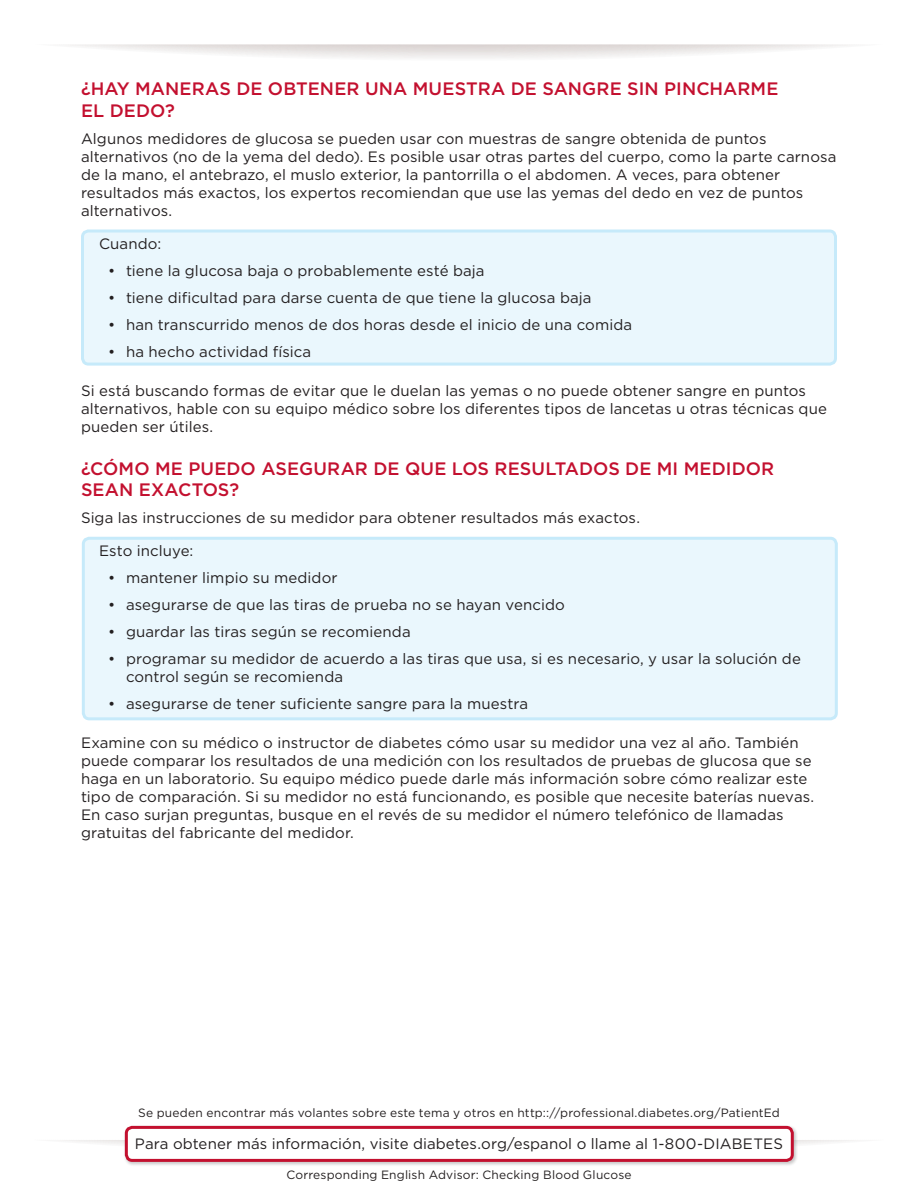
<style>
.page{position:relative;width:918px;height:1188px;background:#fff}
.page>*{position:absolute;margin:0;border:0;box-sizing:border-box;transform-origin:0 0}
.Red_subhead{font:500 18px/21.6px "Gotham";letter-spacing:.005em;color:#c3102f}
.Text_-_after_bullets{font:15px/18px "Gotham";letter-spacing:.005em;color:#231f20}
.Bullets{font:15px/18px "Gotham";letter-spacing:.005em;color:#231f20}
.Text{font:15px/18px "Gotham";letter-spacing:.005em;color:#231f20}
.Bullets_-_first_line{font:15px "Gotham";letter-spacing:.005em;color:#231f20}
.Text-2{font:12px "Gotham";letter-spacing:.015em;color:#231f20}
</style>
<div class="page">
<svg style="left:70px;top:45px;width:778px;height:14px"></svg>
<svg style="left:62px;top:1140px;width:794px;height:5px"></svg>
<div style="left:83px;top:538px;width:753px;height:181px;background:#eaf7fd;border-radius:6px"></div>
<div style="left:82px;top:537px;width:756px;height:183px;border:3px solid #c6eafa;border-radius:6px"></div>
<div style="left:82px;top:231px;width:754px;height:133px;background:#eaf7fd;border-radius:6px"></div>
<div style="left:81px;top:230px;width:756px;height:136px;border:3px solid #c6eafa;border-radius:6px"></div>
<div style="left:123px;top:1125px;width:675px;height:41px;background:#231f20;opacity:.25"></div>
<div style="left:126px;top:1127px;width:666px;height:33px;background:#fff;border-radius:6px"></div>
<div style="left:125px;top:1126px;width:669px;height:36px;border:3px solid #c3102f;border-radius:6px"></div>
<p class="Red_subhead" style="left:81px;top:78px;width:699px">¿HAY MANERAS DE OBTENER UNA MUESTRA DE SANGRE SIN PINCHARME<br>EL DEDO?</p>
<p class="Text" style="left:81px;top:129px;width:757px">Algunos medidores de glucosa se pueden usar con muestras de sangre obtenida de puntos alternativos (no de la yema del dedo). Es posible usar otras partes del cuerpo, como la parte carnosa de la mano, el antebrazo, el muslo exterior, la pantorrilla o el abdomen. A veces, para obtener resultados más exactos, los expertos recomiendan que use las yemas del dedo en vez de puntos alternativos.</p>
<p class="Bullets_-_first_line" style="left:99px;top:234px;width:64px">Cuando:</p>
<p class="Bullets" style="left:108px;top:261px;width:378px">• tiene la glucosa baja o probablemente esté baja</p>
<p class="Bullets" style="left:108px;top:288px;width:485px">• tiene dificultad para darse cuenta de que tiene la glucosa baja</p>
<p class="Bullets" style="left:108px;top:315px;width:526px">• han transcurrido menos de dos horas desde el inicio de una comida</p>
<p class="Bullets" style="left:108px;top:342px;width:205px">• ha hecho actividad física</p>
<p class="Text_-_after_bullets" style="left:81px;top:381px;width:748px">Si está buscando formas de evitar que le duelan las yemas o no puede obtener sangre en puntos alternativos, hable con su equipo médico sobre los diferentes tipos de lancetas u otras técnicas que pueden ser útiles.</p>
<p class="Red_subhead" style="left:81px;top:457px;width:695px">¿CÓMO ME PUEDO ASEGURAR DE QUE LOS RESULTADOS DE MI MEDIDOR<br>SEAN EXACTOS?</p>
<p class="Text" style="left:81px;top:509px;width:561px">Siga las instrucciones de su medidor para obtener resultados más exactos.</p>
<p class="Bullets_-_first_line" style="left:99px;top:541px;width:96px">Esto incluye:</p>
<p class="Bullets" style="left:108px;top:569px;width:231px">• mantener limpio su medidor</p>
<p class="Bullets" style="left:108px;top:596px;width:458px">• asegurarse de que las tiras de prueba no se hayan vencido</p>
<p class="Bullets" style="left:108px;top:623px;width:304px">• guardar las tiras según se recomienda</p>
<p class="Bullets" style="left:126px;top:650px;width:676px;text-indent:-18px">• programar su medidor de acuerdo a las tiras que usa, si es necesario, y usar la solución de control según se recomienda</p>
<p class="Bullets" style="left:108px;top:695px;width:422px">• asegurarse de tener suficiente sangre para la muestra</p>
<p class="Text_-_after_bullets" style="left:81px;top:734px;width:735px">Examine con su médico o instructor de diabetes cómo usar su medidor una vez al año. También puede comparar los resultados de una medición con los resultados de pruebas de glucosa que se haga en un laboratorio. Su equipo médico puede darle más información sobre cómo realizar este tipo de comparación. Si su medidor no está funcionando, es posible que necesite baterías nuevas.<br>En caso surjan preguntas, busque en el revés de su medidor el número telefónico de llamadas gratuitas del fabricante del medidor.</p>
<p class="Text-2" style="left:138px;top:1105px;width:643px">Se pueden encontrar más volantes sobre este tema y otros en http:://professional.diabetes.org/PatientEd</p>
<p class="Text_-_after_bullets" style="left:135px;top:1135px;width:650px">Para obtener más información, visite diabetes.org/espanol o llame al 1-800-DIABETES</p>
<p class="Text-2" style="left:286px;top:1167px;width:347px">Corresponding English Advisor: Checking Blood Glucose</p>
</div>
